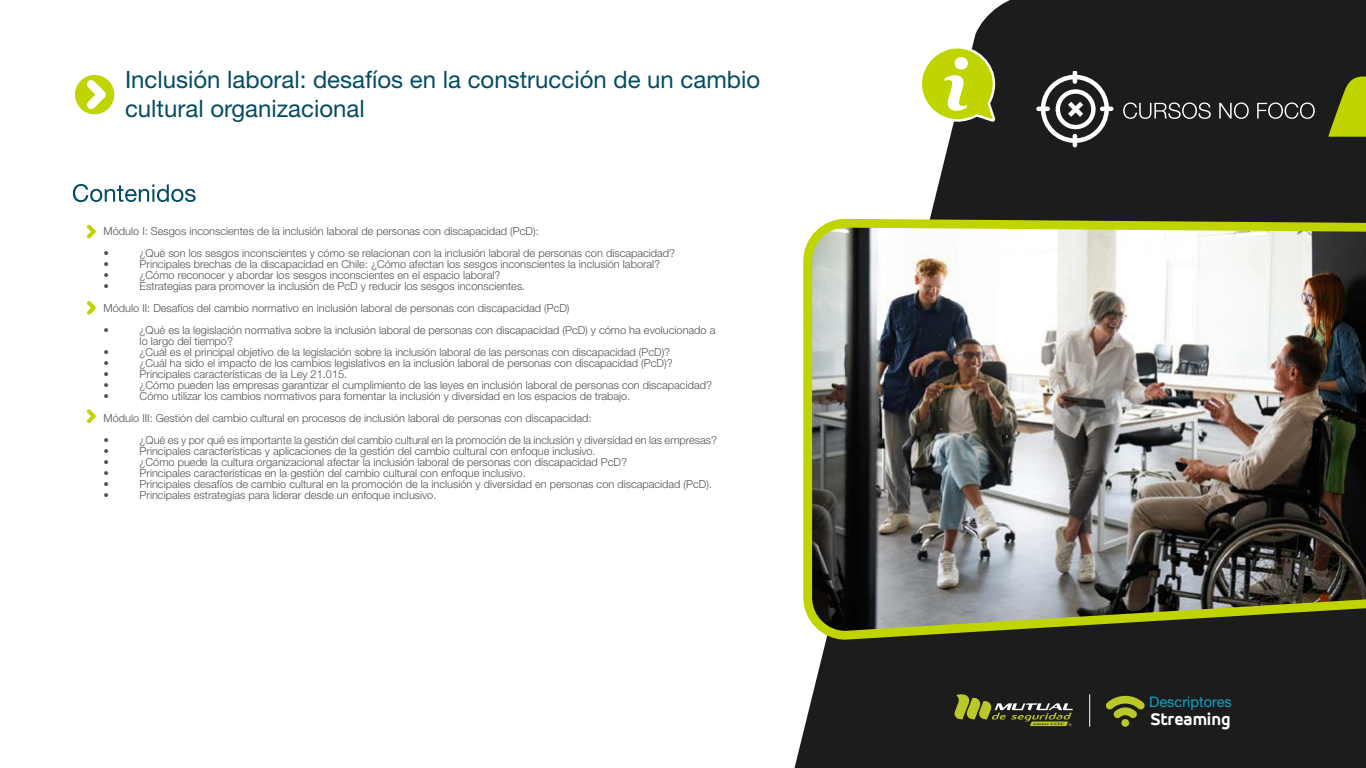
<style>
.page{position:relative;width:1366px;height:768px;background:#fff}
.page>*{position:absolute;margin:0;border:0;box-sizing:border-box;transform-origin:0 0}
.t1{font:24px/28.8px "Helvetica Neue LT Std";color:#054c63}
.t2{font:800 17.8px "Accord Alt";letter-spacing:-.005em;color:#fff}
.t3{font:14.6px "Helvetica Neue LT Std";color:#14a1bf}
.t4{font:300 11px/22px "Helvetica Neue LT Std";color:#4f5050}
</style>
<div class="page">
<svg style="left:794px;top:0;width:572px;height:768px;fill:#1c1c1c"></svg>
<svg style="left:918px;top:45px;width:79px;height:79px"></svg>
<svg style="left:1328px;top:77px;width:38px;height:60px;background:#8e9c08"></svg>
<div style="left:74px;top:74px;width:41px;height:41px;background:#c0d400;border-radius:50%"></div>
<div style="left:73px;top:73px;width:43px;height:43px;border:2px solid #fff;border-radius:50%"></div>
<svg style="left:87px;top:80px;width:19px;height:29px"></svg>
<svg style="left:73px;top:184px;width:123px;height:18px"></svg>
<svg style="left:1123px;top:103px;width:88px;height:16px"></svg>
<svg style="left:1219px;top:103px;width:30px;height:16px"></svg>
<svg style="left:1257px;top:103px;width:58px;height:16px"></svg>
<svg style="left:1036px;top:71px;width:78px;height:76px"></svg>
<svg style="left:955px;top:694px;width:118px;height:32px;background:#51552e"></svg>
<div style="left:1121px;top:719px;width:8px;height:8px;background:#bac82a;border-radius:50%"></div>
<svg style="left:1105px;top:694px;width:40px;height:25px"></svg>
<hr style="left:1089px;top:694px;width:1px;height:33px;background:#fff">
<img style="left:799px;top:219px;width:567px;height:425px">
<svg style="left:87px;top:225px;width:9px;height:13px"></svg>
<svg style="left:87px;top:409px;width:9px;height:14px"></svg>
<svg style="left:87px;top:301px;width:9px;height:14px"></svg>
<h1 class="t1" style="left:125px;top:65px;width:637px">Inclusión laboral: desafíos en la construcción de un cambio cultural organizacional</h1>
<p class="t4" style="left:104px;top:219px;width:437px">Módulo I: Sesgos inconscientes de la inclusión laboral de personas con discapacidad (PcD): •</p>
<p class="t4" style="left:140px;top:241px;width:537px">¿Qué son los sesgos inconscientes y cómo se relacionan con la inclusión laboral de personas con discapacidad?</p>
<p class="t4" style="left:104px;top:252px;width:7px">•</p>
<p class="t4" style="left:140px;top:252px;width:522px">Principales brechas de la discapacidad en Chile: ¿Cómo afectan los sesgos inconscientes la inclusión laboral?</p>
<p class="t4" style="left:104px;top:263px;width:7px">•</p>
<p class="t4" style="left:140px;top:263px;width:362px">¿Cómo reconocer y abordar los sesgos inconscientes en el espacio laboral?</p>
<p class="t4" style="left:104px;top:274px;width:7px">•</p>
<p class="t4" style="left:104px;top:274px;width:467px;text-indent:36px">Estrategias para promover la inclusión de PcD y reducir los sesgos inconscientes.<br>Módulo II: Desafíos del cambio normativo en inclusión laboral de personas con discapacidad (PcD) •</p>
<p class="t4" style="left:140px;top:324px;width:577px;line-height:11px">¿Qué es la legislación normativa sobre la inclusión laboral de personas con discapacidad (PcD) y cómo ha evolucionado a lo largo del tiempo?</p>
<p class="t4" style="left:104px;top:340px;width:7px">•</p>
<p class="t4" style="left:140px;top:340px;width:532px">¿Cuál es el principal objetivo de la legislación sobre la inclusión laboral de las personas con discapacidad (PcD)?</p>
<p class="t4" style="left:104px;top:351px;width:7px">•</p>
<p class="t4" style="left:140px;top:351px;width:535px">¿Cuál ha sido el impacto de los cambios legislativos en la inclusión laboral de personas con discapacidad (PcD)?</p>
<p class="t4" style="left:104px;top:362px;width:7px">•</p>
<p class="t4" style="left:140px;top:362px;width:209px">Principales características de la Ley 21.015.</p>
<p class="t4" style="left:104px;top:373px;width:7px">•</p>
<p class="t4" style="left:140px;top:373px;width:574px">¿Cómo pueden las empresas garantizar el cumplimiento de las leyes en inclusión laboral de personas con discapacidad?</p>
<p class="t4" style="left:104px;top:384px;width:7px">•</p>
<p class="t4" style="left:104px;top:384px;width:528px;text-indent:36px">Cómo utilizar los cambios normativos para fomentar la inclusión y diversidad en los espacios de trabajo.<br>Módulo III: Gestión del cambio cultural en procesos de inclusión laboral de personas con discapacidad:<br>•</p>
<p class="t4" style="left:140px;top:428px;width:579px">¿Qué es y por qué es importante la gestión del cambio cultural en la promoción de la inclusión y diversidad en las empresas?</p>
<p class="t4" style="left:104px;top:439px;width:7px">•</p>
<p class="t4" style="left:140px;top:439px;width:458px">Principales características y aplicaciones de la gestión del cambio cultural con enfoque inclusivo.</p>
<p class="t4" style="left:104px;top:450px;width:7px">•</p>
<p class="t4" style="left:140px;top:450px;width:489px">¿Cómo puede la cultura organizacional afectar la inclusión laboral de personas con discapacidad PcD?</p>
<p class="t4" style="left:104px;top:461px;width:7px">•</p>
<p class="t4" style="left:140px;top:461px;width:388px">Principales características en la gestión del cambio cultural con enfoque inclusivo.</p>
<p class="t4" style="left:104px;top:472px;width:7px">•</p>
<p class="t4" style="left:140px;top:472px;width:574px">Principales desafíos de cambio cultural en la promoción de la inclusión y diversidad en personas con discapacidad (PcD).</p>
<p class="t4" style="left:104px;top:483px;width:7px">•</p>
<p class="t4" style="left:140px;top:483px;width:298px">Principales estrategias para liderar desde un enfoque inclusivo.</p>
<h3 class="t3" style="left:1149px;top:693px;width:84px">Descriptores</h3>
<h2 class="t2" style="left:1150px;top:709px;width:82px">Streaming</h2>
</div>
